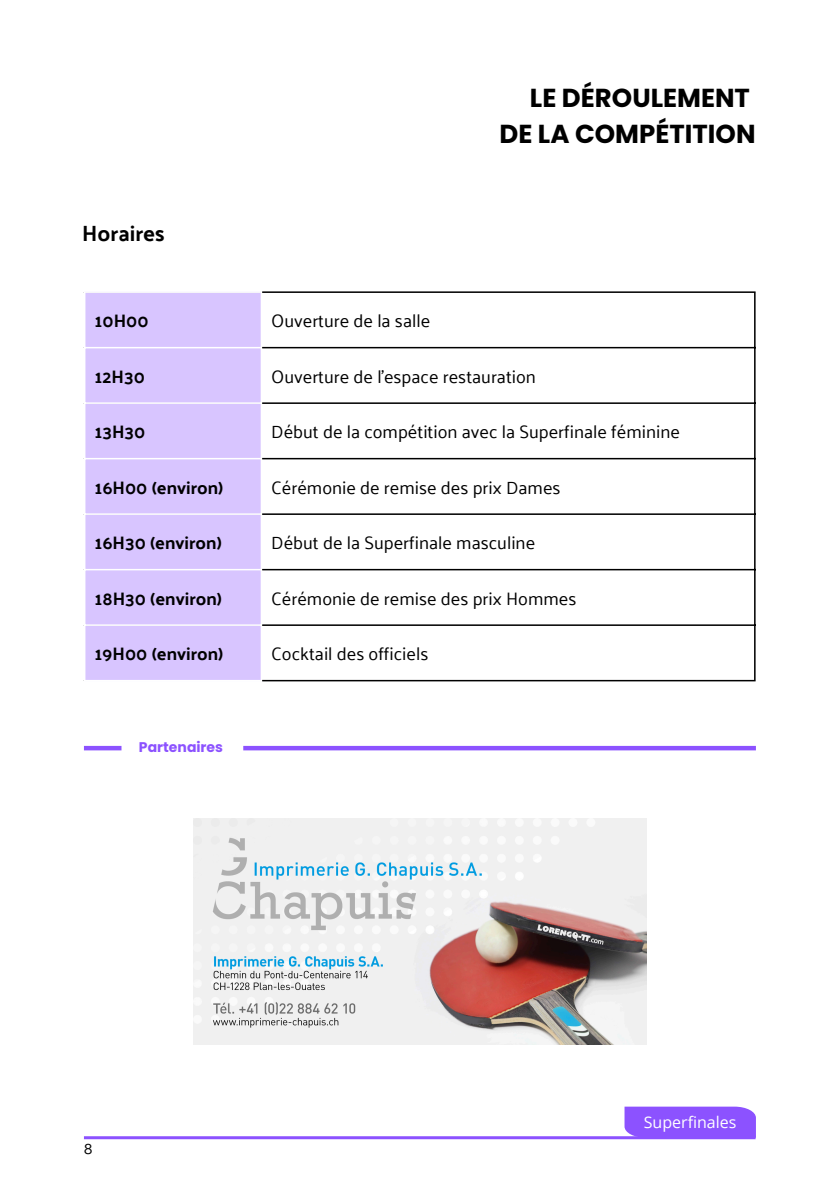
<style>
.page{position:relative;width:839px;height:1191px;background:#fff}
.page>*{position:absolute;margin:0;border:0;box-sizing:border-box;transform-origin:0 0}
.t1{font:700 26px/36px "Poppins";color:#000;text-align:right}
.t2{font:700 22px "Palanquin";color:#000}
.t3{font:18px "Palanquin";color:#000}
.t4{font:700 18px "Palanquin";color:#000}
.t5{font:16px "Open Sans";color:#fff}
.t6{font:16px "Palanquin";color:#000}
.t7{font:700 14px "Poppins";color:#8c52ff}
</style>
<div class="page">
<svg style="left:85px;top:293px;width:176px;height:387px;background:#d9c7ff"></svg>
<hr style="left:84px;top:347px;width:178px;height:1px;background:#fff">
<hr style="left:84px;top:402px;width:178px;height:2px;background:#fff">
<hr style="left:84px;top:458px;width:178px;height:1px;background:#fff">
<hr style="left:84px;top:513px;width:178px;height:2px;background:#fff">
<hr style="left:84px;top:569px;width:178px;height:1px;background:#fff">
<hr style="left:84px;top:624px;width:178px;height:2px;background:#fff">
<hr style="left:754px;top:293px;width:1px;height:387px;background:#000">
<hr style="left:262px;top:291px;width:493px;height:2px;background:#000">
<hr style="left:262px;top:347px;width:493px;height:1px;background:#000">
<hr style="left:262px;top:402px;width:493px;height:2px;background:#000">
<hr style="left:262px;top:458px;width:493px;height:1px;background:#000">
<hr style="left:262px;top:513px;width:493px;height:2px;background:#000">
<hr style="left:262px;top:569px;width:493px;height:1px;background:#000">
<hr style="left:262px;top:624px;width:493px;height:2px;background:#000">
<hr style="left:262px;top:680px;width:493px;height:1px;background:#000">
<hr style="left:84px;top:1136px;width:671px;height:3px;background:#8c52ff">
<div style="left:624px;top:1107px;width:131px;height:30px;background:#8c52ff"></div>
<hr style="left:243px;top:746px;width:512px;height:4px;background:#8c52ff">
<hr style="left:84px;top:746px;width:37px;height:4px;background:#8c52ff">
<img style="left:193px;top:818px;width:453px;height:227px">
<h3 class="t2" style="left:82px;top:221px;width:84px">Horaires</h3>
<h1 class="t4" style="left:94px;top:311px;width:56px">10H00</h1>
<h2 class="t3" style="left:271px;top:311px;width:160px">Ouverture de la salle</h2>
<p class="t1" style="left:499px;top:80px;width:257px">LE DÉROULEMENT<br>DE LA COMPÉTITION</p>
<p class="t4" style="left:94px;top:366px;width:52px">12H30</p>
<p class="t3" style="left:271px;top:366px;width:266px">Ouverture de l’espace restauration</p>
<p class="t4" style="left:94px;top:422px;width:53px">13H30</p>
<p class="t3" style="left:271px;top:422px;width:410px">Début de la compétition avec la Superfinale féminine</p>
<p class="t4" style="left:94px;top:477px;width:130px">16H00 (environ)</p>
<p class="t3" style="left:271px;top:477px;width:291px">Cérémonie de remise des prix Dames</p>
<p class="t4" style="left:94px;top:533px;width:129px">16H30 (environ)</p>
<p class="t3" style="left:271px;top:533px;width:265px">Début de la Superfinale masculine</p>
<p class="t4" style="left:94px;top:588px;width:129px">18H30 (environ)</p>
<p class="t3" style="left:271px;top:588px;width:306px">Cérémonie de remise des prix Hommes</p>
<p class="t4" style="left:94px;top:644px;width:130px">19H00 (environ)</p>
<p class="t3" style="left:271px;top:644px;width:159px">Cocktail des officiels</p>
<p class="t7" style="left:139px;top:738px;width:86px">Partenaires</p>
<p class="t6" style="left:84px;top:1139px;width:10px">8</p>
<p class="t5" style="left:643px;top:1110px;width:94px">Superfinales</p>
</div>
